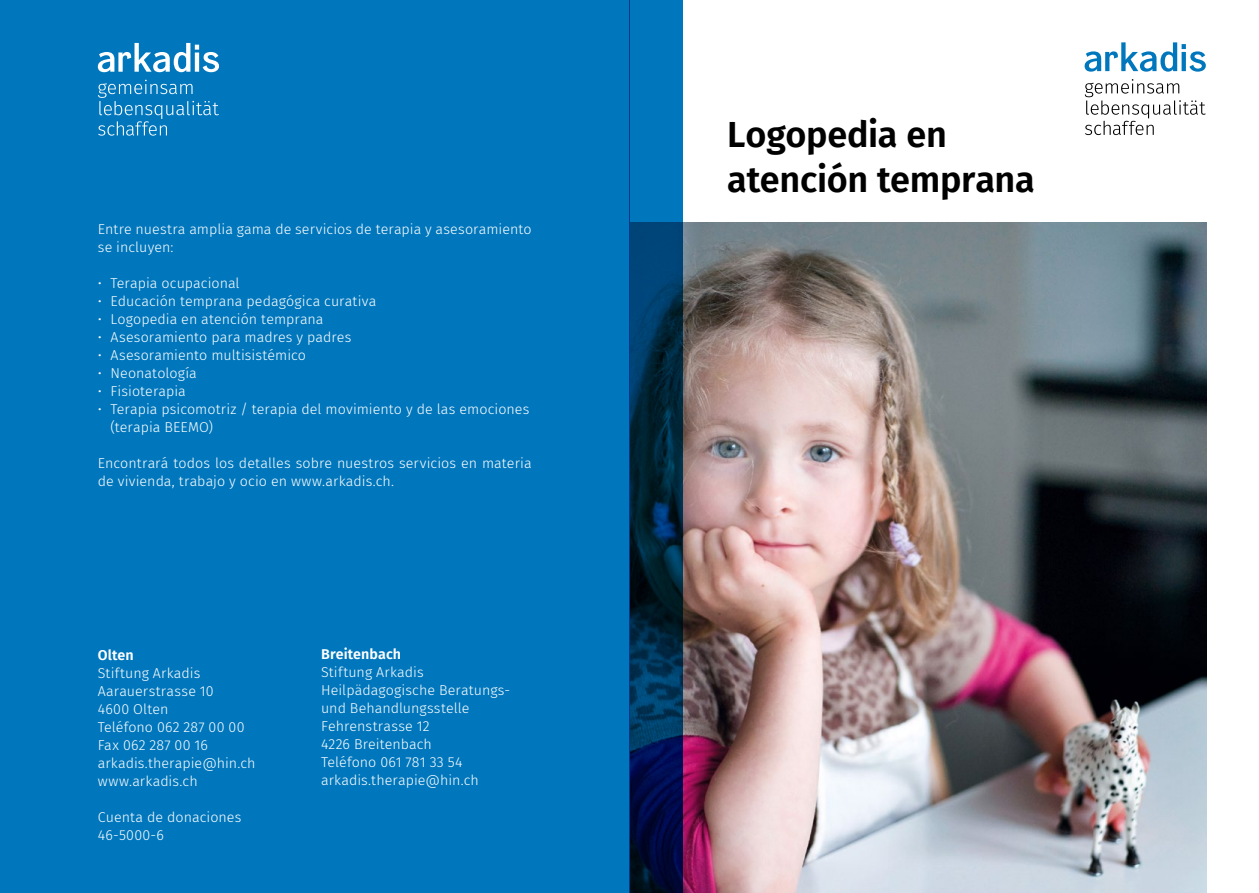
<style>
.page{position:relative;width:1259px;height:893px;background:#fff}
.page>*{position:absolute;margin:0;border:0;box-sizing:border-box;transform-origin:0 0}
.t1{font:600 36px/45px "Fira Sans";letter-spacing:-.01em;color:#000}
.t2{font:300 14.25px/18px "Fira Sans";letter-spacing:.005em;color:#fff}
.t3{font:600 14.25px "Fira Sans";letter-spacing:.01em;color:#fff}
</style>
<div class="page">
<div style="left:0;top:0;width:629px;height:893px;background:#0077bd"></div>
<svg style="left:98px;top:43px;width:121px;height:29px"></svg>
<svg style="left:98px;top:80px;width:121px;height:56px"></svg>
<svg style="left:1084px;top:42px;width:121px;height:30px"></svg>
<svg style="left:1085px;top:79px;width:120px;height:56px"></svg>
<img style="left:682px;top:223px;width:524px;height:670px">
<svg style="left:629px;top:0;width:53px;height:893px;background:#003a66"></svg>
<p class="t2" style="left:98px;top:220px;width:435px">Entre nuestra amplia gama de servicios de terapia y asesoramiento se incluyen:</p>
<p class="t2" style="left:98px;top:274px;width:143px">• Terapia ocupacional</p>
<p class="t2" style="left:98px;top:292px;width:280px">• Educación temprana pedagógica curativa</p>
<p class="t2" style="left:98px;top:310px;width:227px">• Logopedia en atención temprana</p>
<p class="t2" style="left:98px;top:328px;width:255px">• Asesoramiento para madres y padres</p>
<p class="t2" style="left:98px;top:346px;width:210px">• Asesoramiento multisistémico</p>
<p class="t2" style="left:98px;top:364px;width:100px">• Neonatología</p>
<p class="t2" style="left:98px;top:382px;width:90px">• Fisioterapia</p>
<p class="t2" style="left:111px;top:400px;width:420px;text-indent:-13px">• Terapia psicomotriz / terapia del movimiento y de las emociones (terapia BEEMO)</p>
<p class="t2" style="left:98px;top:454px;width:435px">Encontrará todos los detalles sobre nuestros servicios en materia de vivienda, trabajo y ocio en www.arkadis.ch.</p>
<p class="t3" style="left:98px;top:643px;width:37px">Olten</p>
<p class="t2" style="left:98px;top:664px;width:159px">Stiftung Arkadis<br>Aarauerstrasse 10<br>4600 Olten<br>Teléfono 062 287 00 00<br>Fax 062 287 00 16 arkadis.therapie@hin.ch www.arkadis.ch</p>
<p class="t2" style="left:98px;top:808px;width:145px">Cuenta de donaciones<br>46-5000-6</p>
<p class="t3" style="left:321px;top:642px;width:82px">Breitenbach</p>
<p class="t2" style="left:321px;top:662px;width:191px">Stiftung Arkadis<br>Heilpädagogische Beratungs&shy;und Behandlungsstelle<br>Fehrenstrasse 12<br>4226 Breitenbach<br>Teléfono 061 781 33 54 arkadis.therapie@hin.ch</p>
<h1 class="t1" style="left:727px;top:110px;width:309px">Logopedia en atención temprana</h1>
</div>
